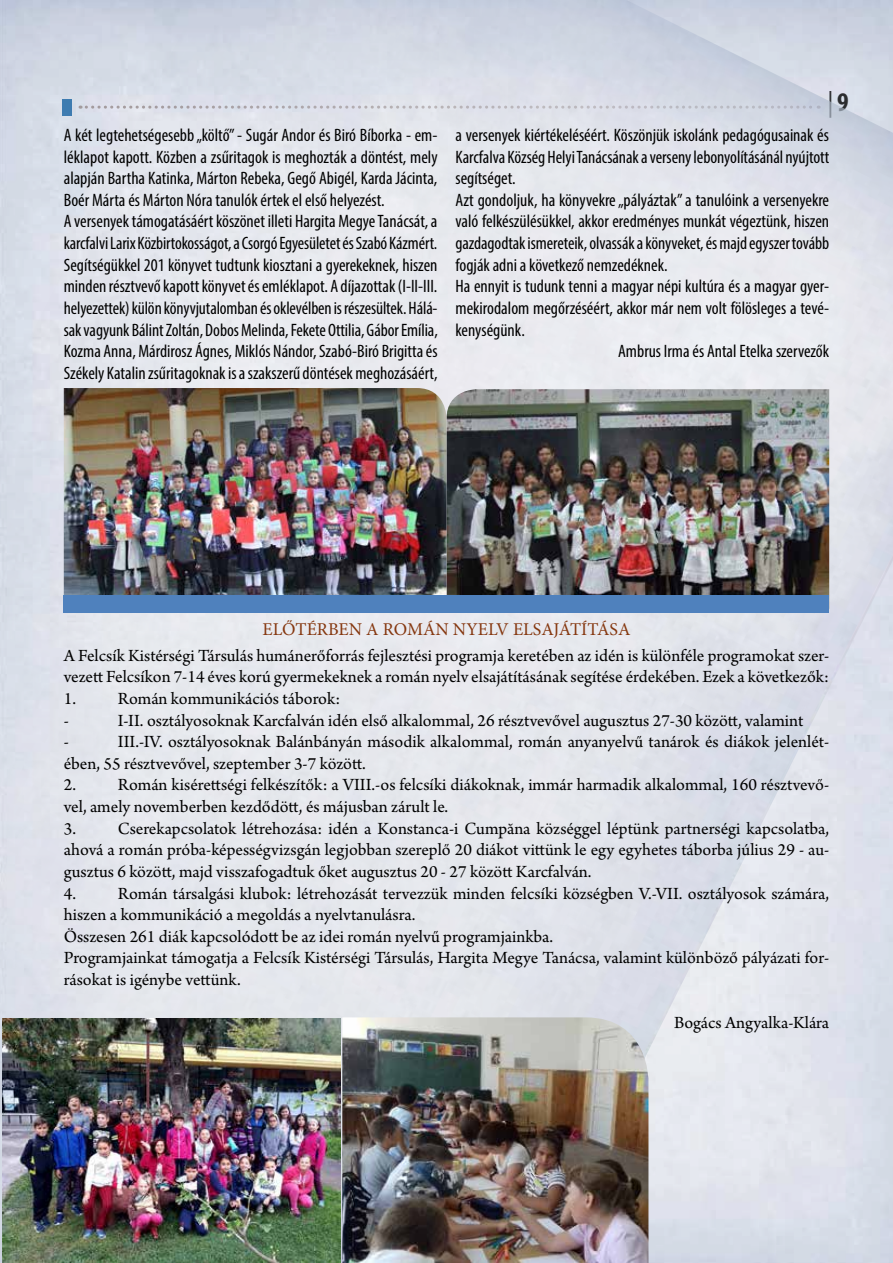
<style>
.page{position:relative;width:893px;height:1263px;background:#fff}
.page>*{position:absolute;margin:0;border:0;box-sizing:border-box;transform-origin:0 0}
.t1{font:condensed 27px "Myriad Pro";color:#000}
.t2{font:18px/21.6px "Arno Pro";letter-spacing:-.005em;color:#000}
.t3{font:condensed 18px/21.6px "Myriad Pro";color:#000}
.t4{font:18px "Minion Pro";color:#85370f}
.s1{font-weight:700}
</style>
<div class="page">
<img style="left:0;top:0;width:893px;height:1263px">
<div style="left:62px;top:99px;width:10px;height:17px;background:#3e7cb1"></div>
<svg style="left:80px;top:106px;width:739px;height:3px;background:#cdcdd6"></svg>
<img style="left:64px;top:388px;width:765px;height:207px">
<img style="left:2px;top:1018px;width:338px;height:245px">
<img style="left:342px;top:1017px;width:306px;height:246px">
<div style="left:64px;top:595px;width:765px;height:17px;background:#4f81bd"></div>
<h1 class="t1" style="left:827px;top:86px;width:23px">| <span class="s1">9</span></h1>
<p class="t3" style="left:64px;top:124px;width:376px">A két legtehetségesebb „költő” - Sugár Andor és Biró Bíborka - em&shy;léklapot kapott. Közben a zsűritagok is meghozták a döntést, mely alapján Bartha Katinka, Márton Rebeka, Gegő Abigél, Karda Jácinta, Boér Márta és Márton Nóra tanulók értek el első helyezést.<br>A versenyek támogatásáért köszönet illeti Hargita Megye Tanácsát, a karcfalvi Larix Közbirtokosságot, a Csorgó Egyesületet és Szabó Kázmért.<br>Segítségükkel 201 könyvet tudtunk kiosztani a gyerekeknek, hiszen minden résztvevő kapott könyvet és emléklapot. A díjazottak (I-II-III. helyezettek) külön könyvjutalomban és oklevélben is részesültek. Hálá&shy;sak vagyunk Bálint Zoltán, Dobos Melinda, Fekete Ottilia, Gábor Emília, Kozma Anna, Márdirosz Ágnes, Miklós Nándor, Szabó-Biró Brigitta és Székely Katalin zsűritagoknak is a szakszerű döntések meghozásáért,</p>
<p class="t3" style="left:455px;top:124px;width:375px">a versenyek kiértékeléséért. Köszönjük iskolánk pedagógusainak és</p>
<p class="t3" style="left:455px;top:146px;width:375px">Karcfalva Község Helyi Tanácsának a verseny lebonyolításánál nyújtott</p>
<p class="t3" style="left:455px;top:167px;width:62px">segítséget.</p>
<p class="t3" style="left:455px;top:189px;width:375px">Azt gondoljuk, ha könyvekre „pályáztak” a tanulóink a versenyekre</p>
<p class="t3" style="left:455px;top:210px;width:375px">való felkészülésükkel, akkor eredményes munkát végeztünk, hiszen</p>
<p class="t3" style="left:455px;top:232px;width:375px">gazdagodtak ismereteik, olvassák a könyveket, és majd egyszer tovább</p>
<p class="t3" style="left:455px;top:254px;width:214px">fogják adni a következő nemzedéknek.</p>
<p class="t3" style="left:455px;top:275px;width:375px">Ha ennyit is tudunk tenni a magyar népi kultúra és a magyar gyer-</p>
<p class="t3" style="left:455px;top:297px;width:375px">mekirodalom megőrzéséért, akkor már nem volt fölösleges a tevé-</p>
<p class="t3" style="left:455px;top:318px;width:71px">kenységünk.</p>
<p class="t3" style="left:618px;top:340px;width:212px">Ambrus Irma és Antal Etelka szervezők</p>
<p class="t4" style="left:262px;top:617px;width:369px">ELŐTÉRBEN A ROMÁN NYELV ELSAJÁTÍTÁSA</p>
<p class="t2" style="left:64px;top:646px;width:767px">A Felcsík Kistérségi Társulás humánerőforrás fejlesztési programja keretében az idén is különféle programokat szer&shy;vezett Felcsíkon 7-14 éves korú gyermekeknek a román nyelv elsajátításának segítése érdekében. Ezek a következők:</p>
<p class="t2" style="left:64px;top:689px;width:278px">1. Román kommunikációs táborok: -</p>
<p class="t2" style="left:118px;top:710px;width:687px">I-II. osztályosoknak Karcfalván idén első alkalommal, 26 résztvevővel augusztus 27-30 között, valamint</p>
<p class="t2" style="left:64px;top:732px;width:767px;text-indent:54px">III.-IV. osztályosoknak Balánbányán második alkalommal, román anyanyelvű tanárok és diákok jelenlét&shy;ében, 55 résztvevővel, szeptember 3-7 között.</p>
<p class="t2" style="left:64px;top:775px;width:767px">2. Román kisérettségi felkészítők: a VIII.-os felcsíki diákoknak, immár harmadik alkalommal, 160 résztvevő&shy;vel, amely novemberben kezdődött, és májusban zárult le.</p>
<p class="t2" style="left:64px;top:818px;width:767px;text-align:justify">3. Cserekapcsolatok létrehozása: idén a Konstanca-i Cumpăna községgel léptünk partnerségi kapcsolatba, ahová a román próba-képességvizsgán legjobban szereplő 20 diákot vittünk le egy egyhetes táborba július 29 - au&shy;gusztus 6 között, majd visszafogadtuk őket augusztus 20 - 27 között Karcfalván.</p>
<p class="t2" style="left:64px;top:883px;width:767px">4. Román társalgási klubok: létrehozását tervezzük minden felcsíki községben V.-VII. osztályosok számára, hiszen a kommunikáció a megoldás a nyelvtanulásra.<br>Összesen 261 diák kapcsolódott be az idei román nyelvű programjainkba.<br>Programjainkat támogatja a Felcsík Kistérségi Társulás, Hargita Megye Tanácsa, valamint különböző pályázati for&shy;rásokat is igénybe vettünk.</p>
<p class="t2" style="left:674px;top:1013px;width:157px">Bogács Angyalka-Klára</p>
<p class="t2" style="left:64px;top:732px;width:7px">-</p>
</div>
